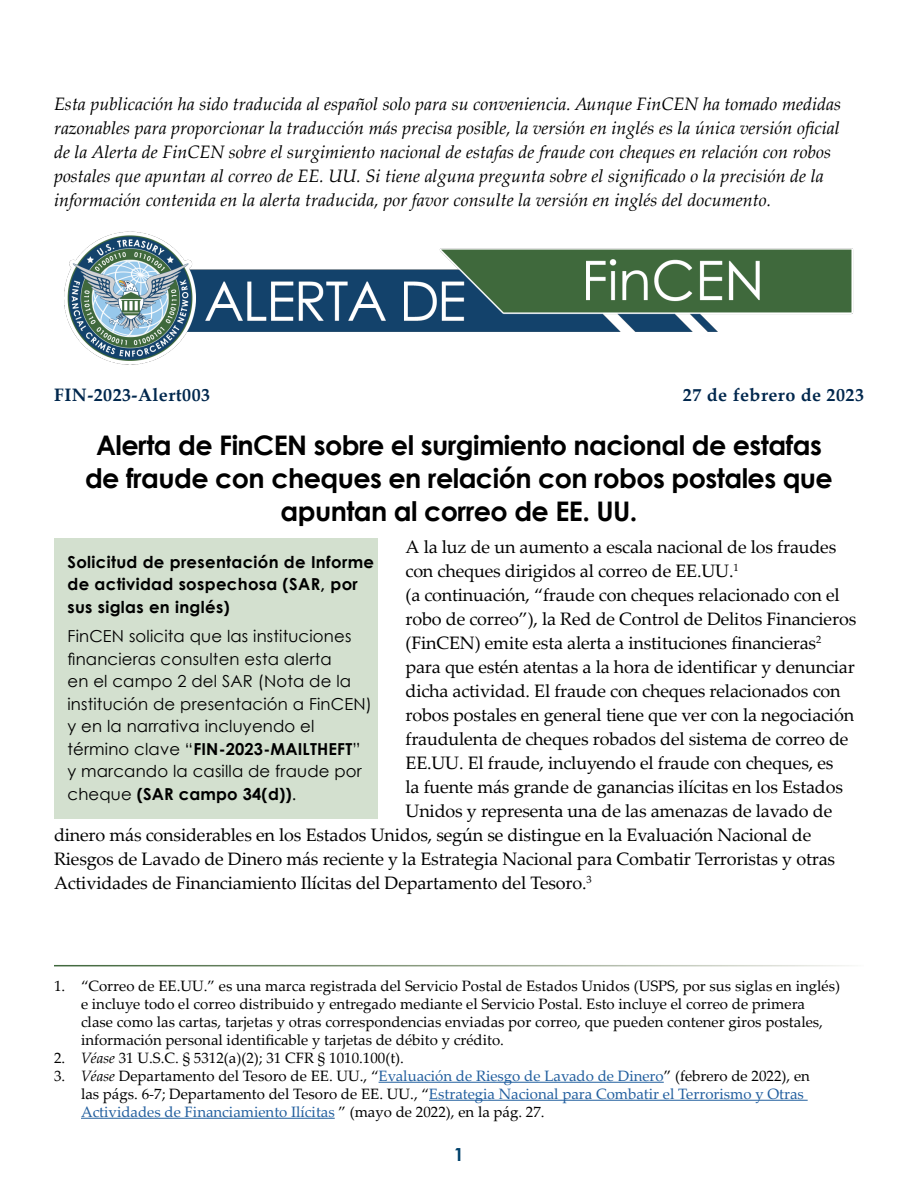
<style>
.page{position:relative;width:918px;height:1188px;background:#fff}
.page>*{position:absolute;margin:0;border:0;box-sizing:border-box;transform-origin:0 0}
.t1{font:700 27px/33px "Century Gothic";letter-spacing:-.02em;color:#000;text-align:center}
.t2{font:18px "Palatino Linotype";letter-spacing:-.01em;color:#000}
.Logo_Header{font:italic 18px/24px "Palatino Linotype";color:#000}
.FIN_and_Date{font:700 18px "Palatino Linotype";letter-spacing:.025em;color:#00274d}
.t3{font:700 18px "Century Gothic";color:#00416b}
.Call_Out_Paragraph{font:16.5px/22.5px "Century Gothic";letter-spacing:.01em;color:#000}
.Call_Out_Header{font:700 16.5px/22.5px "Century Gothic";letter-spacing:.02em;color:#000}
.Footnote{font:15px/18px "Palatino Linotype";color:#000}
.s1{font-weight:700}
.s2{font-style:italic}
.s3{color:#215e9e}
</style>
<div class="page">
<div style="left:54px;top:539px;width:324px;height:280px;background:#d3e0cf"></div>
<img style="left:64px;top:231px;width:790px;height:134px">
<hr style="left:379px;top:1082px;width:285px;height:1px;background:#215e9e">
<hr style="left:429px;top:1100px;width:379px;height:1px;background:#215e9e">
<hr style="left:81px;top:1118px;width:254px;height:1px;background:#215e9e">
<p class="Logo_Header" style="left:54px;top:92px;width:789px">Esta publicación ha sido traducida al español solo para su conveniencia. Aunque FinCEN ha tomado medidas razonables para proporcionar la traducción más precisa posible, la versión en inglés es la única versión oficial de la Alerta de FinCEN sobre el surgimiento nacional de estafas de fraude con cheques en relación con robos postales que apuntan al correo de EE. UU. Si tiene alguna pregunta sobre el significado o la precisión de la información contenida en la alerta traducida, por favor consulte la versión en inglés del documento.</p>
<p class="FIN_and_Date" style="left:54px;top:382px;width:158px">FIN-2023-Alert003</p>
<p class="FIN_and_Date" style="left:683px;top:382px;width:183px">27 de febrero de 2023</p>
<h1 class="t1" style="left:85px;top:427px;width:749px">Alerta de FinCEN sobre el surgimiento nacional de estafas de fraude con cheques en relación con robos postales que apuntan al correo de EE. UU.</h1>
<p class="t2" style="left:406px;top:534px;width:432px">A la luz de un aumento a escala nacional de los fraudes</p>
<p class="t2" style="left:406px;top:558px;width:335px">con cheques dirigidos al correo de EE.UU.<sup>1</sup></p>
<p class="t2" style="left:406px;top:582px;width:436px">(a continuación, “fraude con cheques relacionado con el</p>
<p class="t2" style="left:406px;top:606px;width:452px">robo de correo”), la Red de Control de Delitos Financieros</p>
<p class="t2" style="left:406px;top:630px;width:417px">(FinCEN) emite esta alerta a instituciones financieras<sup>2</sup></p>
<p class="t2" style="left:406px;top:654px;width:451px">para que estén atentas a la hora de identificar y denunciar</p>
<p class="t2" style="left:406px;top:678px;width:437px">dicha actividad. El fraude con cheques relacionados con</p>
<p class="t2" style="left:406px;top:702px;width:450px">robos postales en general tiene que ver con la negociación</p>
<p class="t2" style="left:406px;top:726px;width:445px">fraudulenta de cheques robados del sistema de correo de</p>
<p class="t2" style="left:406px;top:750px;width:429px">EE.UU. El fraude, incluyendo el fraude con cheques, es</p>
<p class="t2" style="left:406px;top:774px;width:439px">la fuente más grande de ganancias ilícitas en los Estados</p>
<p class="t2" style="left:406px;top:798px;width:428px">Unidos y representa una de las amenazas de lavado de</p>
<p class="t2" style="left:54px;top:822px;width:759px">dinero más considerables en los Estados Unidos, según se distingue en la Evaluación Nacional de</p>
<p class="t2" style="left:54px;top:846px;width:783px">Riesgos de Lavado de Dinero más reciente y la Estrategia Nacional para Combatir Terroristas y otras</p>
<p class="t2" style="left:54px;top:870px;width:539px">Actividades de Financiamiento Ilícitas del Departamento del Tesoro.<sup>3</sup></p>
<p class="Call_Out_Header" style="left:68px;top:550px;width:308px">Solicitud de presentación de Informe de actividad sospechosa (SAR, por sus siglas en inglés)</p>
<p class="Call_Out_Paragraph" style="left:68px;top:625px;width:306px">FinCEN solicita que las instituciones financieras consulten esta alerta<br>en el campo 2 del SAR (Nota de la institución de presentación a FinCEN) y en la narrativa incluyendo el término clave “<span class="s1">FIN-2023-MAILTHEFT</span>” y marcando la casilla de fraude por cheque <span class="s1">(SAR campo 34(d))</span>.</p>
<p class="Footnote" style="left:81px;top:976px;width:761px;text-indent:-27px">1. “Correo de EE.UU.” es una marca registrada del Servicio Postal de Estados Unidos (USPS, por sus siglas en inglés) e incluye todo el correo distribuido y entregado mediante el Servicio Postal. Esto incluye el correo de primera clase como las cartas, tarjetas y otras correspondencias enviadas por correo, que pueden contener giros postales, información personal identificable y tarjetas de débito y crédito.</p>
<p class="Footnote" style="left:54px;top:1048px;width:352px">2. <span class="s2">Véase</span> 31 U.S.C. § 5312(a)(2); 31 CFR § 1010.100(t).</p>
<p class="Footnote" style="left:81px;top:1066px;width:730px;text-indent:-27px">3. <span class="s2">Véase</span> Departamento del Tesoro de EE. UU., “<span class="s3">Evaluación de Riesgo de Lavado de Dinero</span>” (febrero de 2022), en las págs. 6-7; Departamento del Tesoro de EE. UU., “<span class="s3">Estrategia Nacional para Combatir el Terrorismo y Otras<br>Actividades de Financiamiento Ilícitas</span> ” (mayo de 2022), en la pág. 27.</p>
<p class="t3" style="left:454px;top:1141px;width:12px">1</p>
</div>
